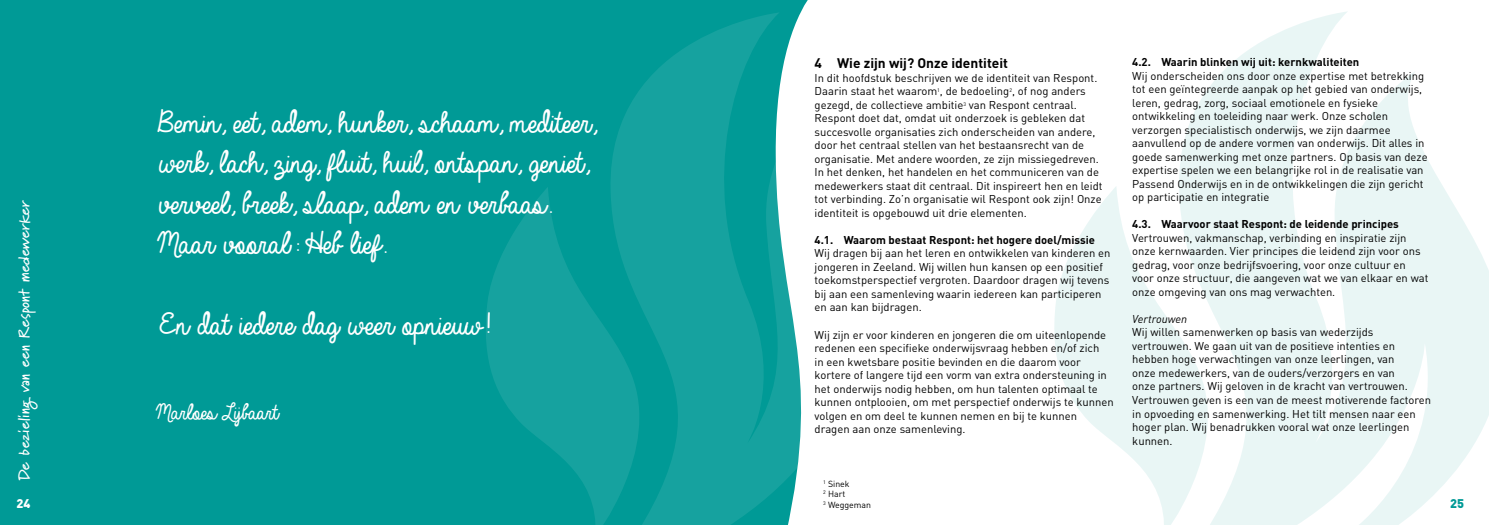
<style>
.page{position:relative;width:1489px;height:525px;background:#fff}
.page>*{position:absolute;margin:0;border:0;box-sizing:border-box;transform-origin:0 0}
.t1{font:33.62px/40.2px "Always In My Heart";color:#fff}
.t2{font:23.75px "Always In My Heart";color:#fff}
.t3{font:700 15px "Marydale";letter-spacing:-.005em;color:#fff}
.t4{font:700 13.75px "DIN";color:#000}
.t5{font:900 12.5px "DIN";color:#fff}
.t6{font:900 12.5px "DIN";color:#009a96}
.t7{font:11.25px/13.5px "DIN";color:#000}
.t8{font:700 11.25px "DIN";color:#000}
.t9{font:italic 11.25px "DIN";color:#000}
.t10{font:8.75px/10.5px "DIN";color:#000}
</style>
<div class="page">
<svg style="left:1054px;top:187px;width:121px;height:337px;fill:#e9f6f5"></svg>
<svg style="left:1175px;top:12px;width:313px;height:512px;fill:#e9f6f5"></svg>
<div style="left:0;top:0;width:808px;height:524px;background:#009a96"></div>
<svg style="left:484px;top:187px;width:123px;height:337px;background:#0c9e9b"></svg>
<svg style="left:607px;top:12px;width:201px;height:512px;background:#26a8a5"></svg>
<p class="t8" style="left:1132px;top:55px;width:228px">4.2. Waarin blinken wij uit: kernkwaliteiten</p>
<p class="t7" style="left:1132px;top:69px;width:297px">Wij onderscheiden ons door onze expertise met betrekking tot een geïntegreerde aanpak op het gebied van onderwijs, leren, gedrag, zorg, sociaal emotionele en fysieke ontwikkeling en toeleiding naar werk. Onze scholen verzorgen specialistisch onderwijs, we zijn daarmee aanvullend op de andere vormen van onderwijs. Dit alles in goede samenwerking met onze partners. Op basis van deze expertise spelen we een belangrijke rol in de realisatie van Passend Onderwijs en in de ontwikkelingen die zijn gericht op participatie en integratie</p>
<p class="t8" style="left:1132px;top:217px;width:268px">4.3. Waarvoor staat Respont: de leidende principes</p>
<p class="t7" style="left:1132px;top:231px;width:298px">Vertrouwen, vakmanschap, verbinding en inspiratie zijn onze kernwaarden. Vier principes die leidend zijn voor ons gedrag, voor onze bedrijfsvoering, voor onze cultuur en voor onze structuur, die aangeven wat we van elkaar en wat onze omgeving van ons mag verwachten.</p>
<p class="t9" style="left:1132px;top:311px;width:56px">Vertrouwen</p>
<p class="t7" style="left:1132px;top:325px;width:300px">Wij willen samenwerken op basis van wederzijds vertrouwen. We gaan uit van de positieve intenties en hebben hoge verwachtingen van onze leerlingen, van<br>onze medewerkers, van de ouders/verzorgers en van<br>onze partners. Wij geloven in de kracht van vertrouwen.<br>Vertrouwen geven is een van de meest motiverende factoren in opvoeding en samenwerking. Het tilt mensen naar een hoger plan. Wij benadrukken vooral wat onze leerlingen kunnen.</p>
<p class="t4" style="left:814px;top:54px;width:195px">4 Wie zijn wij? Onze identiteit</p>
<p class="t7" style="left:814px;top:71px;width:289px">In dit hoofdstuk beschrijven we de identiteit van Respont.<br>Daarin staat het waarom<sup>1</sup>, de bedoeling<sup>2</sup>, of nog anders gezegd, de collectieve ambitie<sup>3</sup> van Respont centraal.<br>Respont doet dat, omdat uit onderzoek is gebleken dat succesvolle organisaties zich onderscheiden van andere, door het centraal stellen van het bestaansrecht van de organisatie. Met andere woorden, ze zijn missiegedreven.<br>In het denken, het handelen en het communiceren van de medewerkers staat dit centraal. Dit inspireert hen en leidt tot verbinding. Zo’n organisatie wil Respont ook zijn! Onze identiteit is opgebouwd uit drie elementen.</p>
<p class="t8" style="left:814px;top:232px;width:282px">4.1. Waarom bestaat Respont: het hogere doel/missie</p>
<p class="t7" style="left:814px;top:246px;width:297px">Wij dragen bij aan het leren en ontwikkelen van kinderen en jongeren in Zeeland. Wij willen hun kansen op een positief toekomstperspectief vergroten. Daardoor dragen wij tevens bij aan een samenleving waarin iedereen kan participeren en aan kan bijdragen.</p>
<p class="t7" style="left:814px;top:327px;width:301px">Wij zijn er voor kinderen en jongeren die om uiteenlopende redenen een specifieke onderwijsvraag hebben en/of zich<br>in een kwetsbare positie bevinden en die daarom voor kortere of langere tijd een vorm van extra ondersteuning in het onderwijs nodig hebben, om hun talenten optimaal te kunnen ontplooien, om met perspectief onderwijs te kunnen volgen en om deel te kunnen nemen en bij te kunnen dragen aan onze samenleving.</p>
<h1 class="t1" style="left:152px;top:104px;width:438px">Bemin, eet, adem, hunker, schaam, mediteer, werk, lach, zing, fluit, huil, ontspan, geniet, verveel, breek, slaap, adem en verbaas.<br>Maar vooral: Heb lief.</h1>
<h3 class="t3" style="left:15px;top:479px;width:281px;rotate:-90deg">De bezieling van een Respont medewerker</h3>
<h1 class="t1" style="left:152px;top:305px;width:331px">En dat iedere dag weer opnieuw!</h1>
<h2 class="t2" style="left:152px;top:399px;width:123px">Marloes Lijbaart</h2>
<p class="t10" style="left:823px;top:478px;width:49px"><sup>1</sup> Sinek<br><sup>2</sup> Hart<br><sup>3</sup> Weggeman</p>
<p class="t5" style="left:17px;top:494px;width:15px">24</p>
<p class="t6" style="left:1449px;top:494px;width:15px">25</p>
</div>
